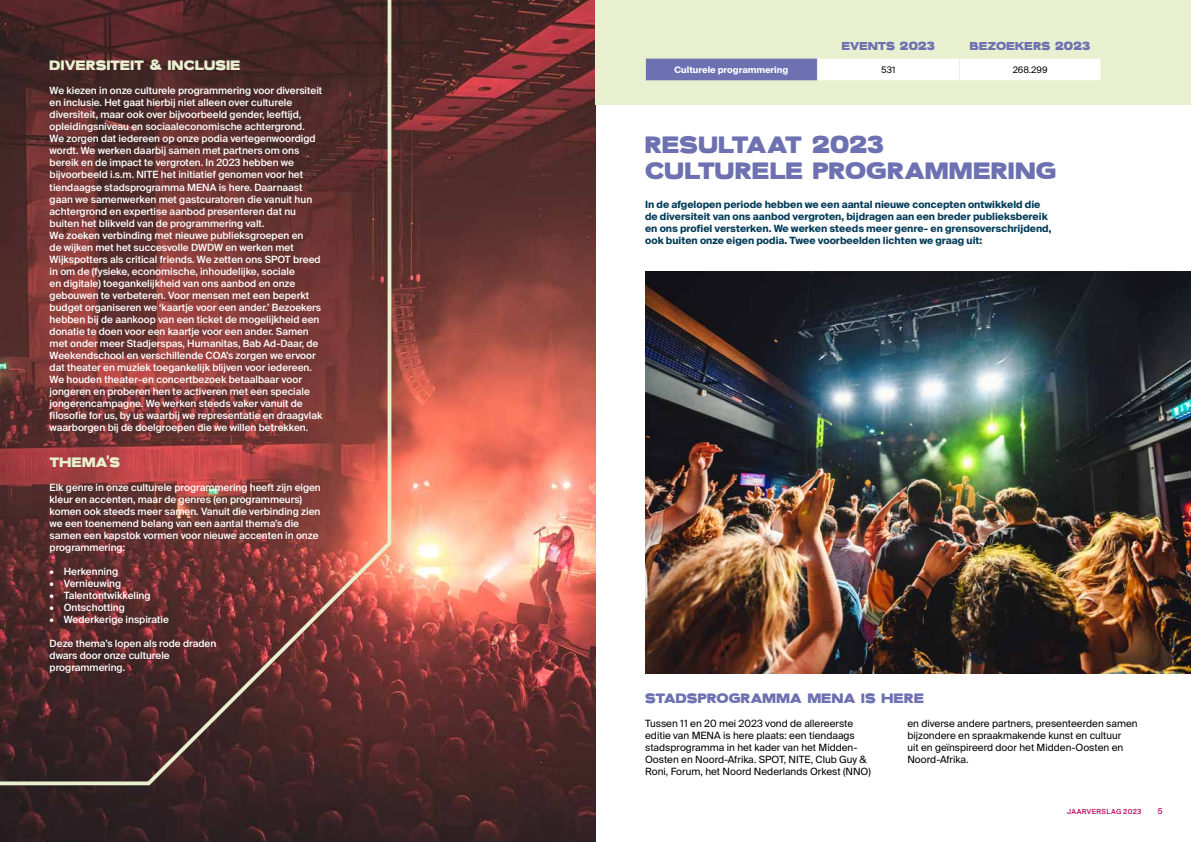
<style>
.page{position:relative;width:1191px;height:842px;background:#fff}
.page>*{position:absolute;margin:0;border:0;box-sizing:border-box;transform-origin:0 0}
.t1{font:33px/26px "Eighties";letter-spacing:.005em;color:#6d71b1}
.t2{font:19px "Eighties";letter-spacing:.015em;color:#e8f0d0}
.t3{font:19px "Eighties";color:#6d71b1}
.t4{font:16px "Eighties";letter-spacing:.005em;color:#6d71b1}
.t5{font:500 10px/12px "Suisse Intl";color:#fff}
.t6{font:10px/12px "Suisse Intl";color:#000}
.t7{font:700 10px/12px "Suisse Intl";color:#003b58}
.t8{font:700 9px "Suisse Intl";color:#fff}
.t9{font:9px "Suisse Intl";color:#000}
.t10{font:500 8px "Suisse Intl";color:#b8095e}
.t11{font:500 7px "Suisse Intl";letter-spacing:.055em;color:#b8095e}
</style>
<div class="page">
<img style="left:0;top:0;width:595px;height:842px">
<div style="left:595px;top:0;width:596px;height:105px;background:#e8f0d0"></div>
<div style="left:645px;top:58px;width:172px;height:23px;background:#6d71b1"></div>
<hr style="left:645px;top:58px;width:172px;height:1px;background:#e8f0d0">
<svg style="left:645px;top:58px;width:1px;height:23px"></svg>
<svg style="left:817px;top:58px;width:284px;height:23px;background:#fdfdfb"></svg>
<img style="left:645px;top:271px;width:546px;height:403px">
<svg style="left:0;top:0;width:393px;height:787px;background:#693433"></svg>
<h2 class="t2" style="left:50px;top:57px;width:192px">DIVERSITEIT &amp; INCLUSIE</h2>
<p class="t5" style="left:50px;top:85px;width:274px">We kiezen in onze culturele programmering voor diversiteit en inclusie. Het gaat hierbij niet alleen over culturele diversiteit, maar ook over bijvoorbeeld gender, leeftijd, opleidingsniveau en sociaaleconomische achtergrond.<br>We zorgen dat iedereen op onze podia vertegenwoordigd wordt. We werken daarbij samen met partners om ons bereik en de impact te vergroten. In 2023 hebben we bijvoorbeeld i.s.m. NITE het initiatief genomen voor het tiendaagse stadsprogramma MENA is here. Daarnaast gaan we samenwerken met gastcuratoren die vanuit hun achtergrond en expertise aanbod presenteren dat nu buiten het blikveld van de programmering valt.<br>We zoeken verbinding met nieuwe publieksgroepen en<br>de wijken met het succesvolle DWDW en werken met Wijkspotters als critical friends. We zetten ons SPOT breed in om de (fysieke, economische, inhoudelijke, sociale<br>en digitale) toegankelijkheid van ons aanbod en onze gebouwen te verbeteren. Voor mensen met een beperkt budget organiseren we ‘kaartje voor een ander.’ Bezoekers hebben bij de aankoop van een ticket de mogelijkheid een donatie te doen voor een kaartje voor een ander. Samen met onder meer Stadjerspas, Humanitas, Bab Ad-Daar, de Weekendschool en verschillende COA’s zorgen we ervoor dat theater en muziek toegankelijk blijven voor iedereen.<br>We houden theater-en concertbezoek betaalbaar voor jongeren en proberen hen te activeren met een speciale jongerencampagne. We werken steeds vaker vanuit de filosofie for us, by us waarbij we representatie en draagvlak waarborgen bij de doelgroepen die we willen betrekken.</p>
<h2 class="t2" style="left:50px;top:453px;width:72px">THEMA’S</h2>
<p class="t5" style="left:50px;top:481px;width:273px">Elk genre in onze culturele programmering heeft zijn eigen kleur en accenten, maar de genres (en programmeurs) komen ook steeds meer samen. Vanuit die verbinding zien we een toenemend belang van een aantal thema’s die samen een kapstok vormen voor nieuwe accenten in onze programmering:</p>
<p class="t5" style="left:50px;top:565px;width:70px">• Herkenning</p>
<p class="t5" style="left:50px;top:577px;width:73px">• Vernieuwing</p>
<p class="t5" style="left:50px;top:589px;width:102px">• Talentontwikkeling</p>
<p class="t5" style="left:50px;top:601px;width:77px">• Ontschotting</p>
<p class="t5" style="left:50px;top:613px;width:121px">• Wederkerige inspiratie</p>
<p class="t5" style="left:50px;top:637px;width:168px">Deze thema’s lopen als rode draden dwars door onze culturele programmering.</p>
<h3 class="t4" style="left:841px;top:39px;width:95px">EVENTS 2023</h3>
<h3 class="t4" style="left:970px;top:39px;width:122px">BEZOEKERS 2023</h3>
<p class="t8" style="left:674px;top:65px;width:115px">Culturele programmering</p>
<p class="t9" style="left:881px;top:65px;width:16px">531</p>
<p class="t9" style="left:1012px;top:65px;width:36px">268.299</p>
<h1 class="t1" style="left:645px;top:132px;width:412px">RESULTAAT 2023<br>CULTURELE PROGRAMMERING</h1>
<p class="t7" style="left:645px;top:198px;width:408px">In de afgelopen periode hebben we een aantal nieuwe concepten ontwikkeld die de diversiteit van ons aanbod vergroten, bijdragen aan een breder publieksbereik en ons profiel versterken. We werken steeds meer genre- en grensoverschrijdend, ook buiten onze eigen podia. Twee voorbeelden lichten we graag uit:</p>
<h2 class="t3" style="left:645px;top:689px;width:280px">STADSPROGRAMMA MENA IS HERE</h2>
<p class="t6" style="left:645px;top:717px;width:227px">Tussen 11 en 20 mei 2023 vond de allereerste editie van MENA is here plaats: een tiendaags stadsprogramma in het kader van het Midden-Oosten en Noord-Afrika. SPOT, NITE, Club Guy &amp; Roni, Forum, het Noord Nederlands Orkest (NNO)</p>
<p class="t6" style="left:907px;top:717px;width:232px">en diverse andere partners, presenteerden samen bijzondere en spraakmakende kunst en cultuur<br>uit en geïnspireerd door het Midden-Oosten en Noord-Afrika.</p>
<p class="t11" style="left:1067px;top:807px;width:76px">JAARVERSLAG 2023</p>
<p class="t10" style="left:1157px;top:807px;width:6px">5</p>
</div>
